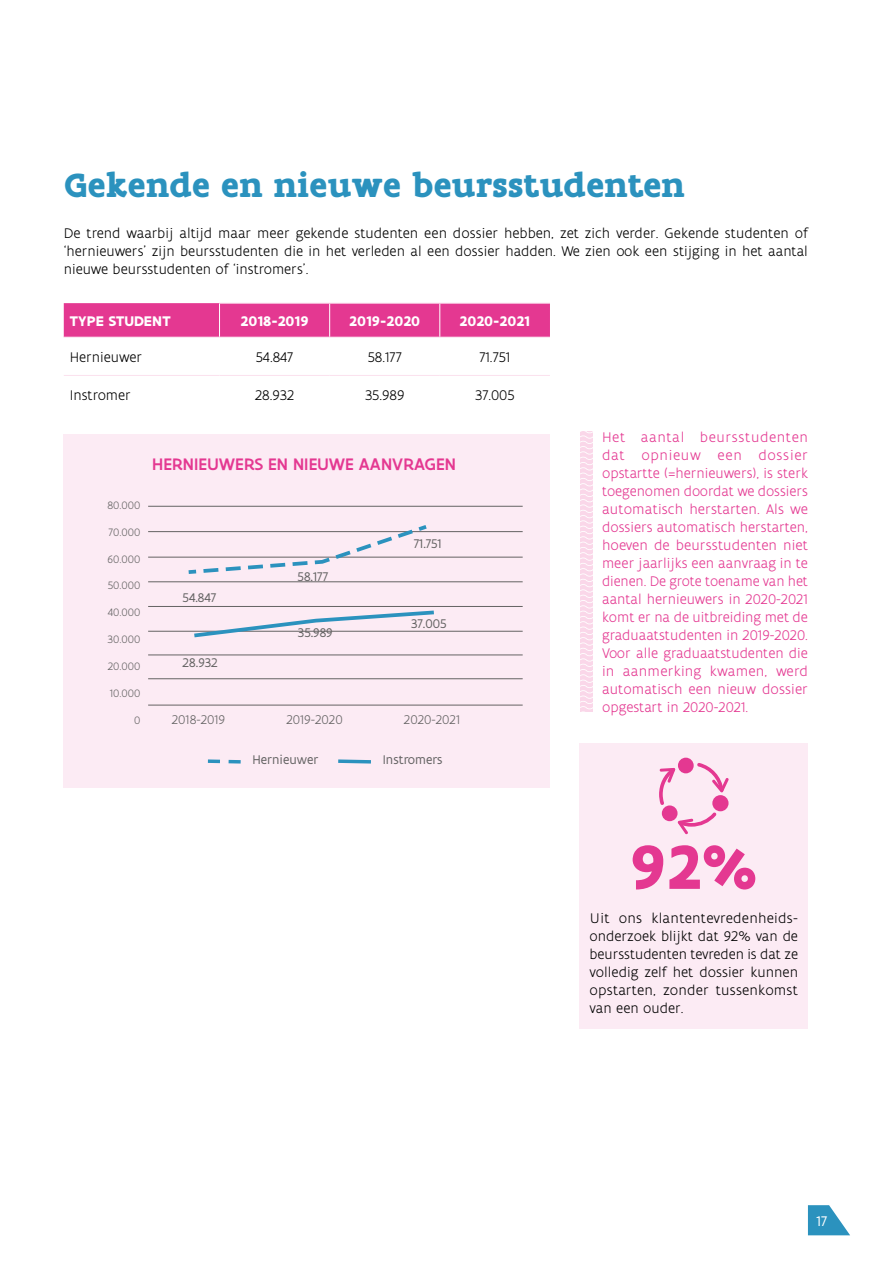
<style>
.page{position:relative;width:893px;height:1263px;background:#fff}
.page>*{position:absolute;margin:0;border:0;box-sizing:border-box;transform-origin:0 0}
.t1{font:700 66.75px "Flanders Art Sans";color:#e43891}
.t2{font:700 36px "Flanders Art Serif";letter-spacing:.01em;color:#2b92be}
.t3{font:500 17.85px "Flanders Art Sans";letter-spacing:.005em;color:#e43891}
.t4{font:300 15px/18px "Flanders Art Sans";color:#000;text-align:justify}
.t5{font:300 15px/18px "Flanders Art Sans";letter-spacing:.005em;color:#e43891;text-align:justify}
.t6{font:700 15px "Flanders Art Sans";color:#fff}
.t7{font:15px "Flanders Art Sans";color:#fff}
.t8{font:13.5px "Flanders Art Sans";color:#646363}
.t9{font:300 13.5px "Flanders Art Sans";color:#646363}
.t10{font:300 11.55px "Flanders Art Sans";color:#646363}
</style>
<div class="page">
<div style="left:64px;top:303px;width:486px;height:34px;background:#e43891"></div>
<hr style="left:219px;top:303px;width:1px;height:34px;background:#fff">
<hr style="left:329px;top:303px;width:1px;height:34px;background:#fff">
<hr style="left:439px;top:303px;width:1px;height:34px;background:#fff">
<hr style="left:219px;top:303px;width:111px;height:1px;background:#fbe1ee">
<hr style="left:330px;top:303px;width:110px;height:1px;background:#fbe1ee">
<hr style="left:440px;top:303px;width:110px;height:1px;background:#fbe1ee">
<hr style="left:64px;top:337px;width:156px;height:1px;background:#fbe1ee">
<hr style="left:220px;top:337px;width:110px;height:1px;background:#fbe1ee">
<hr style="left:330px;top:337px;width:110px;height:1px;background:#fbe1ee">
<hr style="left:440px;top:337px;width:110px;height:1px;background:#fbe1ee">
<hr style="left:64px;top:375px;width:156px;height:1px;background:#fbe1ee">
<hr style="left:220px;top:375px;width:110px;height:1px;background:#fbe1ee">
<hr style="left:330px;top:375px;width:110px;height:1px;background:#fbe1ee">
<hr style="left:440px;top:375px;width:110px;height:1px;background:#fbe1ee">
<div style="left:64px;top:434px;width:486px;height:354px;background:#fcebf4"></div>
<hr style="left:148px;top:631px;width:375px;height:1px;background:#646363">
<hr style="left:148px;top:655px;width:375px;height:1px;background:#646363">
<hr style="left:148px;top:678px;width:375px;height:1px;background:#646363">
<hr style="left:148px;top:705px;width:375px;height:1px;background:#646363">
<hr style="left:148px;top:606px;width:375px;height:1px;background:#646363">
<hr style="left:148px;top:581px;width:375px;height:1px;background:#646363">
<hr style="left:148px;top:557px;width:375px;height:1px;background:#646363">
<hr style="left:148px;top:531px;width:375px;height:1px;background:#646363">
<hr style="left:148px;top:506px;width:375px;height:1px;background:#646363">
<svg style="left:207px;top:759px;width:34px;height:5px"></svg>
<svg style="left:338px;top:759px;width:33px;height:5px"></svg>
<svg style="left:190px;top:610px;width:248px;height:28px"></svg>
<svg style="left:185px;top:525px;width:246px;height:49px"></svg>
<svg style="left:580px;top:431px;width:12px;height:281px"></svg>
<div style="left:580px;top:743px;width:228px;height:286px;background:#fcebf4"></div>
<svg style="left:659px;top:762px;width:70px;height:73px"></svg>
<div style="left:678px;top:758px;width:16px;height:15px;background:#e43891;border-radius:50%"></div>
<div style="left:712px;top:795px;width:16px;height:16px;background:#e43891;border-radius:50%"></div>
<div style="left:662px;top:805px;width:15px;height:16px;background:#e43891;border-radius:50%"></div>
<svg style="left:808px;top:1205px;width:42px;height:30px"></svg>
<h2 class="t2" style="left:64px;top:163px;width:623px">Gekende en nieuwe beursstudenten</h2>
<p class="t4" style="left:64px;top:224px;width:746px">De trend waarbij altijd maar meer gekende studenten een dossier hebben, zet zich verder. Gekende studenten of ‘hernieuwers’ zijn beursstudenten die in het verleden al een dossier hadden. We zien ook een stijging in het aantal nieuwe beursstudenten of ‘instromers’.</p>
<p class="t6" style="left:70px;top:311px;width:102px">TYPE STUDENT</p>
<p class="t6" style="left:241px;top:311px;width:70px">2018-2019</p>
<p class="t6" style="left:349px;top:311px;width:72px">2019-2020</p>
<p class="t6" style="left:460px;top:311px;width:72px">2020-2021</p>
<p class="t4" style="left:70px;top:348px;width:74px">Hernieuwer</p>
<p class="t4" style="left:256px;top:348px;width:39px">54.847</p>
<p class="t4" style="left:368px;top:348px;width:36px">58.177</p>
<p class="t4" style="left:479px;top:348px;width:33px">71.751</p>
<p class="t4" style="left:70px;top:387px;width:63px">Instromer</p>
<p class="t4" style="left:255px;top:387px;width:41px">28.932</p>
<p class="t4" style="left:365px;top:387px;width:41px">35.989</p>
<p class="t4" style="left:475px;top:387px;width:41px">37.005</p>
<p class="t3" style="left:152px;top:453px;width:305px">HERNIEUWERS EN NIEUWE AANVRAGEN</p>
<p class="t10" style="left:107px;top:498px;width:34px">80.000</p>
<p class="t10" style="left:108px;top:525px;width:33px">70.000</p>
<p class="t10" style="left:107px;top:552px;width:34px">60.000</p>
<p class="t10" style="left:108px;top:579px;width:34px">50.000</p>
<p class="t10" style="left:108px;top:606px;width:34px">40.000</p>
<p class="t10" style="left:108px;top:633px;width:34px">30.000</p>
<p class="t10" style="left:108px;top:659px;width:34px">20.000</p>
<p class="t10" style="left:110px;top:686px;width:32px">10.000</p>
<p class="t10" style="left:134px;top:713px;width:8px">0</p>
<p class="t9" style="left:172px;top:711px;width:55px">2018-2019</p>
<p class="t9" style="left:286px;top:711px;width:58px">2019-2020</p>
<p class="t9" style="left:404px;top:711px;width:58px">2020-2021</p>
<p class="t8" style="left:414px;top:536px;width:29px">71.751</p>
<p class="t8" style="left:298px;top:568px;width:32px">58.177</p>
<p class="t8" style="left:183px;top:590px;width:35px">54.847</p>
<p class="t8" style="left:411px;top:615px;width:37px">37.005</p>
<p class="t8" style="left:298px;top:624px;width:36px">35.989</p>
<p class="t8" style="left:183px;top:654px;width:37px">28.932</p>
<p class="t8" style="left:253px;top:751px;width:67px">Hernieuwer</p>
<p class="t8" style="left:383px;top:751px;width:61px">Instromers</p>
<p class="t5" style="left:602px;top:429px;width:207px">Het aantal beursstudenten dat opnieuw een dossier opstartte (=hernieuwers), is sterk toegenomen doordat we dossiers automatisch herstarten. Als we dossiers automatisch herstarten, hoeven de beursstudenten niet meer jaarlijks een aanvraag in te dienen. De grote toename van het aantal hernieuwers in 2020-2021 komt er na de uitbreiding met de graduaatstudenten in 2019-2020.<br>Voor alle graduaatstudenten die in aanmerking kwamen, werd automatisch een nieuw dossier opgestart in 2020-2021.</p>
<h1 class="t1" style="left:630px;top:825px;width:130px">92%</h1>
<p class="t4" style="left:590px;top:909px;width:210px">Uit ons klantentevredenheids&shy;onderzoek blijkt dat 92% van de beursstudenten tevreden is dat ze volledig zelf het dossier kunnen opstarten, zonder tussenkomst van een ouder.</p>
<p class="t7" style="left:817px;top:1212px;width:12px">17</p>
</div>
